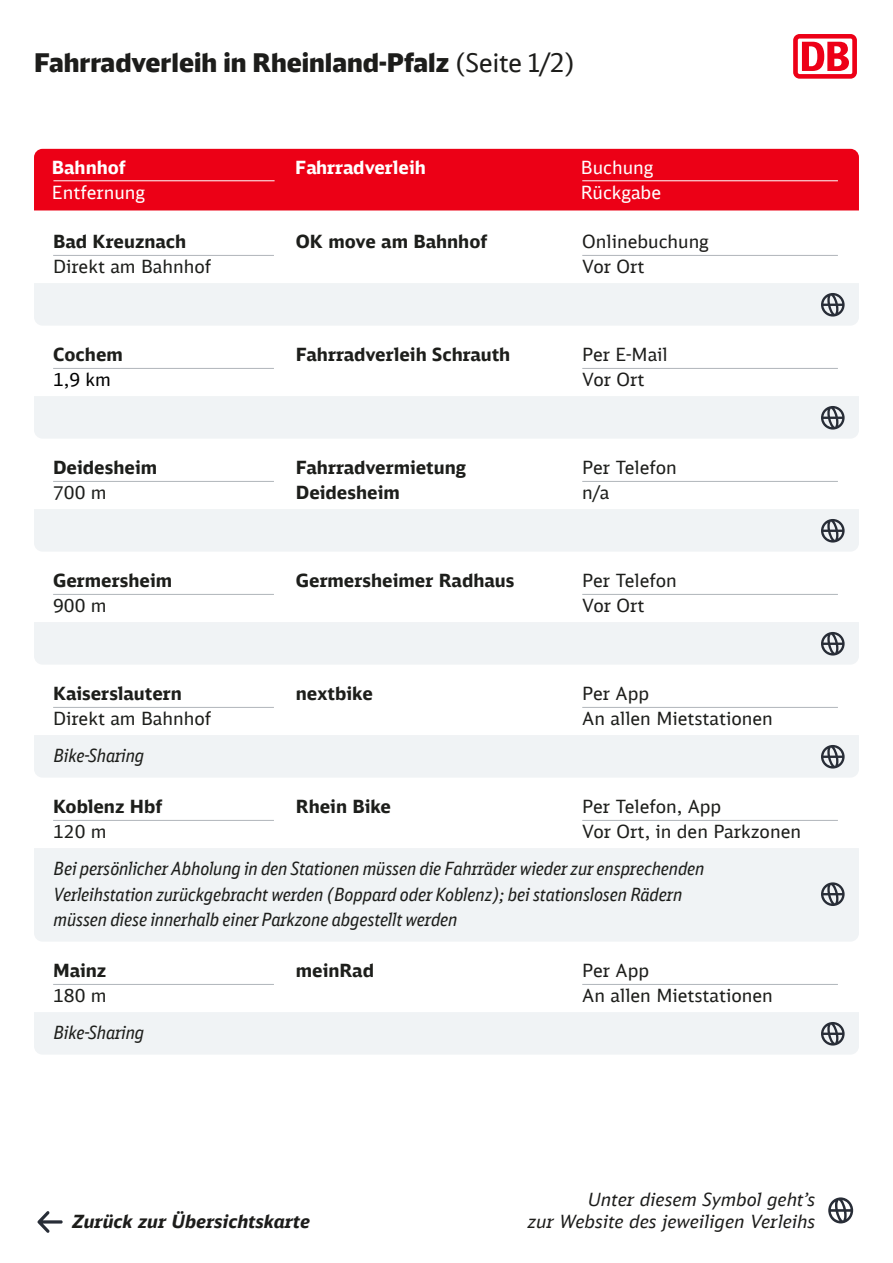
<style>
.page{position:relative;width:893px;height:1263px;background:#fff}
.page>*{position:absolute;margin:0;border:0;box-sizing:border-box;transform-origin:0 0}
.t1{font:900 25.5px "DB Head";color:#1d1d1b}
.t2{font:italic 18px/25.5px "DB Sans Cond";color:#1d1e1b}
.t3{font:700 18px/25.5px "DB Sans";color:#1d1e1b}
.t4{font:18px/25.5px "DB Sans";color:#1d1e1b}
.t5{font:italic 18px/22.5px "DB Sans";color:#1d1d1b;text-align:right}
.t6{font:18px/25.5px "DB Sans";color:#1d1d1b}
.t7{font:18px/25.5px "DB Sans";color:#fff}
.t8{font:italic 700 18px "DB Sans";color:#1d1d1b}
.t9{font:700 18px "DB Sans";color:#fff}
.t10{font:18px "DB Sans";color:#000}
.s1{font-weight:400}
.s2{color:#1d1d1b}
</style>
<div class="page">
<svg style="left:793px;top:34px;width:64px;height:45px"></svg>
<svg style="left:798px;top:39px;width:54px;height:35px"></svg>
<svg style="left:802px;top:42px;width:47px;height:29px"></svg>
<svg style="left:37px;top:1211px;width:26px;height:22px"></svg>
<svg style="left:828px;top:1197px;width:25px;height:26px"></svg>
<div style="left:34px;top:149px;width:825px;height:61px;background:#ec0016"></div>
<hr style="left:53px;top:180px;width:222px;height:1px;background:#fff">
<hr style="left:582px;top:180px;width:256px;height:1px;background:#fff">
<hr style="left:53px;top:255px;width:221px;height:1px;background:#b0b5ba">
<hr style="left:582px;top:255px;width:256px;height:1px;background:#b0b5ba">
<div style="left:34px;top:283px;width:825px;height:42px;background:#f0f3f5"></div>
<hr style="left:53px;top:368px;width:221px;height:1px;background:#b0b5ba">
<hr style="left:582px;top:368px;width:256px;height:1px;background:#b0b5ba">
<div style="left:34px;top:396px;width:825px;height:42px;background:#f0f3f5"></div>
<hr style="left:53px;top:481px;width:221px;height:1px;background:#b0b5ba">
<hr style="left:582px;top:481px;width:256px;height:1px;background:#b0b5ba">
<div style="left:34px;top:509px;width:825px;height:42px;background:#f0f3f5"></div>
<hr style="left:53px;top:594px;width:221px;height:1px;background:#b0b5ba">
<hr style="left:582px;top:594px;width:256px;height:1px;background:#b0b5ba">
<div style="left:34px;top:622px;width:825px;height:42px;background:#f0f3f5"></div>
<hr style="left:53px;top:707px;width:221px;height:1px;background:#b0b5ba">
<hr style="left:582px;top:707px;width:256px;height:1px;background:#b0b5ba">
<div style="left:34px;top:735px;width:825px;height:42px;background:#f0f3f5"></div>
<div style="left:34px;top:848px;width:825px;height:93px;background:#f0f3f5"></div>
<hr style="left:53px;top:820px;width:221px;height:1px;background:#b0b5ba">
<hr style="left:582px;top:820px;width:256px;height:1px;background:#b0b5ba">
<svg style="left:821px;top:882px;width:24px;height:24px"></svg>
<hr style="left:53px;top:984px;width:221px;height:1px;background:#b0b5ba">
<hr style="left:582px;top:984px;width:256px;height:1px;background:#b0b5ba">
<div style="left:34px;top:1012px;width:825px;height:42px;background:#f0f3f5"></div>
<h1 class="t1" style="left:34px;top:46px;width:542px">Fahrradverleih in Rheinland-Pfalz <span class="s1">(Seite 1/2)</span></h1>
<p class="t9" style="left:52px;top:156px;width:76px">Bahnhof</p>
<p class="t7" style="left:52px;top:180px;width:95px">Entfernung</p>
<p class="t3" style="left:53px;top:228px;width:135px">Bad Kreuznach</p>
<p class="t4" style="left:53px;top:254px;width:160px">Direkt am Bahnhof</p>
<p class="t3" style="left:53px;top:341px;width:71px">Cochem</p>
<p class="t10" style="left:53px;top:369px;width:59px">1,9 km</p>
<p class="t3" style="left:53px;top:454px;width:105px">Deidesheim</p>
<p class="t4" style="left:53px;top:480px;width:55px">700 m</p>
<p class="t3" style="left:53px;top:567px;width:121px">Germersheim</p>
<p class="t4" style="left:53px;top:593px;width:55px">900 m</p>
<p class="t3" style="left:53px;top:680px;width:130px">Kaiserslautern</p>
<p class="t4" style="left:53px;top:706px;width:160px">Direkt am Bahnhof</p>
<p class="t2" style="left:54px;top:743px;width:92px">Bike-Sharing</p>
<p class="t9" style="left:295px;top:156px;width:132px">Fahrradverleih</p>
<p class="t7" style="left:581px;top:154px;width:82px">Buchung<br>Rückgabe</p>
<p class="t3" style="left:296px;top:228px;width:193px">OK move am Bahnhof</p>
<p class="t6" style="left:582px;top:228px;width:128px">Onlinebuchung<br>Vor Ort</p>
<p class="t3" style="left:296px;top:341px;width:216px">Fahrradverleih Schrauth</p>
<p class="t6" style="left:582px;top:341px;width:87px">Per E-Mail<br>Vor Ort</p>
<p class="t3" style="left:296px;top:454px;width:172px">Fahrradvermietung<br>Deidesheim</p>
<p class="t4" style="left:582px;top:454px;width:96px">Per Telefon n/a</p>
<p class="t3" style="left:296px;top:567px;width:220px">Germersheimer Radhaus</p>
<p class="t4" style="left:582px;top:567px;width:96px">Per Telefon</p>
<p class="t6" style="left:582px;top:593px;width:64px">Vor Ort</p>
<p class="t3" style="left:296px;top:680px;width:79px">nextbike</p>
<p class="t4" style="left:582px;top:680px;width:192px"><span class="s2">Per</span> App<br>An allen Mietstationen</p>
<p class="t3" style="left:296px;top:793px;width:97px">Rhein Bike</p>
<p class="t4" style="left:582px;top:793px;width:220px">Per Telefon, App<br>Vor Ort, in den Parkzonen</p>
<p class="t3" style="left:53px;top:793px;width:111px">Koblenz Hbf</p>
<p class="t4" style="left:53px;top:819px;width:55px">120 m</p>
<p class="t2" style="left:54px;top:856px;width:652px">Bei persönlicher Abholung in den Stationen müssen die Fahrräder wieder zur ensprechenden<br>Verleihstation zurückgebracht werden (Boppard oder Koblenz); bei stationslosen Rädern müssen diese innerhalb einer Parkzone abgestellt werden</p>
<p class="t3" style="left:296px;top:957px;width:80px">meinRad</p>
<p class="t4" style="left:582px;top:957px;width:192px"><span class="s2">Per</span> App<br>An allen Mietstationen</p>
<p class="t3" style="left:53px;top:957px;width:55px">Mainz</p>
<p class="t4" style="left:53px;top:983px;width:55px">180 m</p>
<p class="t2" style="left:54px;top:1020px;width:92px">Bike-Sharing</p>
<p class="t8" style="left:72px;top:1210px;width:239px">Zurück zur Übersichtskarte</p>
<p class="t5" style="left:527px;top:1188px;width:289px">Unter diesem Symbol geht’s<br>zur Website des jeweiligen Verleihs</p>
</div>
